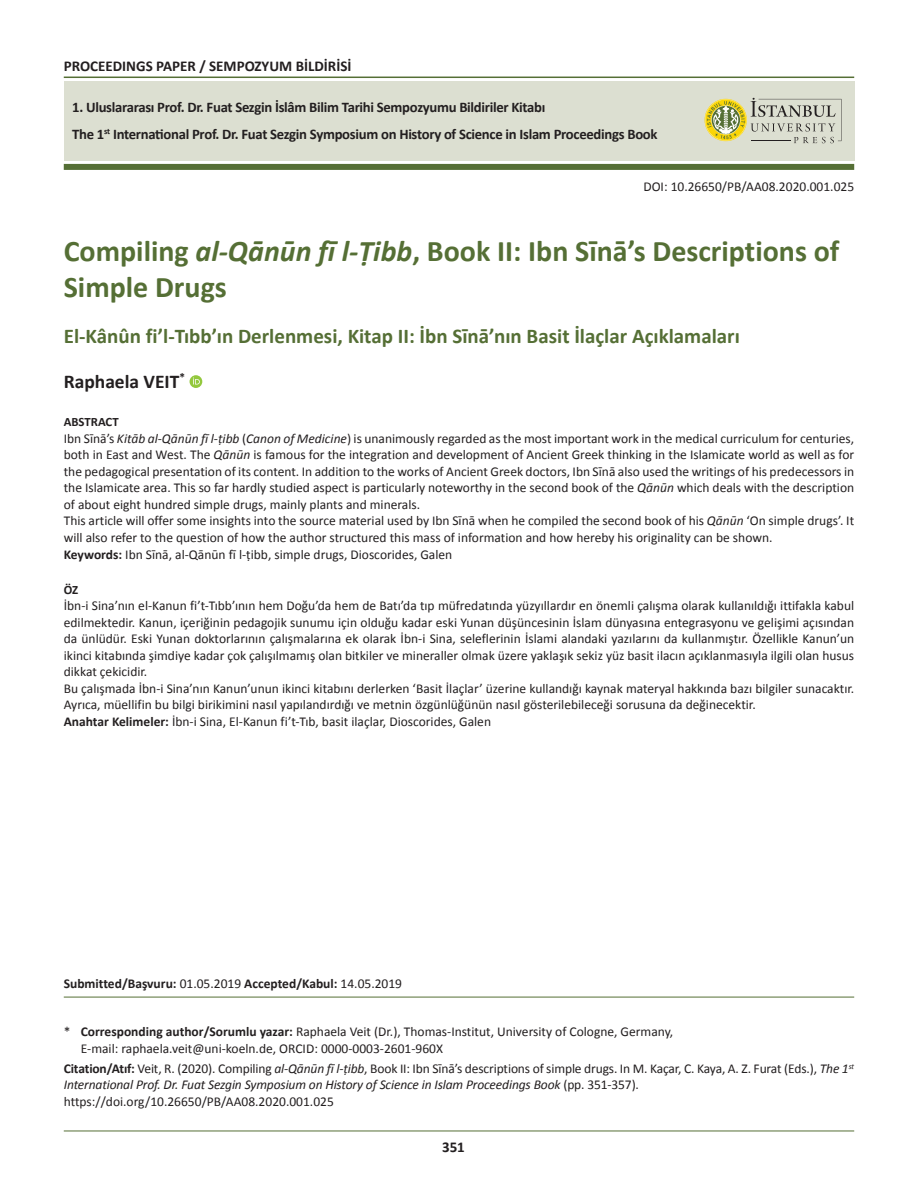
<style>
.page{position:relative;width:918px;height:1188px;background:#fff}
.page>*{position:absolute;margin:0;border:0;box-sizing:border-box;transform-origin:0 0}
.t1{font:700 30px/36px "Calibri";color:#556f35}
.t2{font:700 21px "Calibri";color:#556f35}
.t3{font:700 19.5px "Calibri";color:#231f20}
.t4{font:700 15px "Calibri";color:#231f20}
.t5{font:700 14.7px/27px "Calibri";letter-spacing:-.02em;color:#231f20}
.t6{font:13.5px/16.6px "Calibri";color:#231f20}
.t7{font:700 13.5px "Calibri";color:#231f20}
.t8{font:700 12.75px "Calibri";color:#231f20}
.s1{font-style:italic}
.s2{font-weight:700}
.s3{font-weight:400}
</style>
<div class="page">
<hr style="left:64px;top:77px;width:790px;height:1px;background:#556f35">
<hr style="left:64px;top:1131px;width:790px;height:1px;background:#556f35">
<div style="left:64px;top:81px;width:790px;height:79px;background:#dcdfd1"></div>
<hr style="left:64px;top:997px;width:790px;height:1px;background:#556f35">
<div style="left:64px;top:164px;width:790px;height:6px;background:#556f35"></div>
<svg style="left:190px;top:375px;width:12px;height:13px"></svg>
<svg style="left:193px;top:378px;width:7px;height:6px"></svg>
<svg style="left:705px;top:98px;width:136px;height:45px"></svg>
<p class="t4" style="left:64px;top:56px;width:289px">PROCEEDINGS PAPER / SEMPOZYUM BİLDİRİSİ</p>
<p class="t5" style="left:72px;top:94px;width:587px">1. Uluslararası Prof. Dr. Fuat Sezgin İslâm Bilim Tarihi Sempozyumu Bildiriler Kitabı<br>The 1<sup>st</sup> International Prof. Dr. Fuat Sezgin Symposium on History of Science in Islam Proceedings Book</p>
<p class="t6" style="left:643px;top:178px;width:212px">DOI: 10.26650/PB/AA08.2020.001.025</p>
<h1 class="t1" style="left:64px;top:233px;width:777px">Compiling <span class="s1">al-Qānūn fī l-Ṭibb</span>, Book II: Ibn Sīnā’s Descriptions of<br>Simple Drugs</h1>
<h2 class="t2" style="left:64px;top:323px;width:678px">El-Kânûn fi’l-Tıbb’ın Derlenmesi, Kitap II: İbn Sīnā’nın Basit İlaçlar Açıklamaları</h2>
<h3 class="t3" style="left:64px;top:369px;width:123px">Raphaela VEIT<sup>*</sup></h3>
<p class="t8" style="left:64px;top:414px;width:56px">ABSTRACT</p>
<p class="t6" style="left:64px;top:430px;width:792px">Ibn Sīnā’s <span class="s1">Kitāb al-Qānūn fī l-ṭibb</span> (<span class="s1">Canon of Medicine</span>) is unanimously regarded as the most important work in the medical curriculum for centuries, both in East and West. The <span class="s1">Qānūn</span> is famous for the integration and development of Ancient Greek thinking in the Islamicate world as well as for the pedagogical presentation of its content. In addition to the works of Ancient Greek doctors, Ibn Sīnā also used the writings of his predecessors in the Islamicate area. This so far hardly studied aspect is particularly noteworthy in the second book of the <span class="s1">Qānūn</span> which deals with the description of about eight hundred simple drugs, mainly plants and minerals.<br>This article will offer some insights into the source material used by Ibn Sīnā when he compiled the second book of his <span class="s1">Qānūn</span> ‘On simple drugs’. It will also refer to the question of how the author structured this mass of information and how hereby his originality can be shown.<br><span class="s2">Keywords:</span> Ibn Sīnā, al-Qānūn fī l-ṭibb, simple drugs, Dioscorides, Galen</p>
<p class="t8" style="left:64px;top:581px;width:16px">ÖZ</p>
<p class="t6" style="left:64px;top:598px;width:792px">İbn-i Sina’nın el-Kanun fi’t-Tıbb’ının hem Doğu’da hem de Batı’da tıp müfredatında yüzyıllardır en önemli çalışma olarak kullanıldığı ittifakla kabul edilmektedir. Kanun, içeriğinin pedagojik sunumu için olduğu kadar eski Yunan düşüncesinin İslam dünyasına entegrasyonu ve gelişimi açısından da ünlüdür. Eski Yunan doktorlarının çalışmalarına ek olarak İbn-i Sina, seleflerinin İslami alandaki yazılarını da kullanmıştır. Özellikle Kanun’un ikinci kitabında şimdiye kadar çok çalışılmamış olan bitkiler ve mineraller olmak üzere yaklaşık sekiz yüz basit ilacın açıklanmasıyla ilgili olan husus dikkat çekicidir.<br>Bu çalışmada İbn-i Sina’nın Kanun’unun ikinci kitabını derlerken ‘Basit İlaçlar’ üzerine kullandığı kaynak materyal hakkında bazı bilgiler sunacaktır.<br>Ayrıca, müellifin bu bilgi birikimini nasıl yapılandırdığı ve metnin özgünlüğünün nasıl gösterilebileceği sorusuna da değinecektir.<br><span class="s2">Anahtar Kelimeler:</span> İbn-i Sina, El-Kanun fi’t-Tıb, basit ilaçlar, Dioscorides, Galen</p>
<p class="t7" style="left:64px;top:975px;width:340px">Submitted/Başvuru: <span class="s3">01.05.2019</span> Accepted/Kabul: <span class="s3">14.05.2019</span></p>
<p class="t6" style="left:81px;top:1024px;width:594px;line-height:16.2px;text-indent:-17px">* <span class="s2">Corresponding author/Sorumlu yazar:</span> Raphaela Veit (Dr.), Thomas-Institut, University of Cologne, Germany,<br>E-mail: raphaela.veit@uni-koeln.de, ORCID: 0000-0003-2601-960X</p>
<p class="t6" style="left:64px;top:1061px;width:792px;line-height:16.2px"><span class="s2">Citation/Atıf:</span> Veit, R. (2020). Compiling <span class="s1">al-Qānūn fī l-ṭibb</span>, Book II: Ibn Sīnā’s descriptions of simple drugs. In M. Kaçar, C. Kaya, A. Z. Furat (Eds.), <span class="s1">The 1</span><sup>st<br></sup><span class="s1">International Prof. Dr. Fuat Sezgin Symposium on History of Science in Islam Proceedings Book</span> (pp. 351-357). https://doi.org/10.26650/PB/AA08.2020.001.025</p>
<p class="t4" style="left:442px;top:1137px;width:24px">351</p>
</div>
